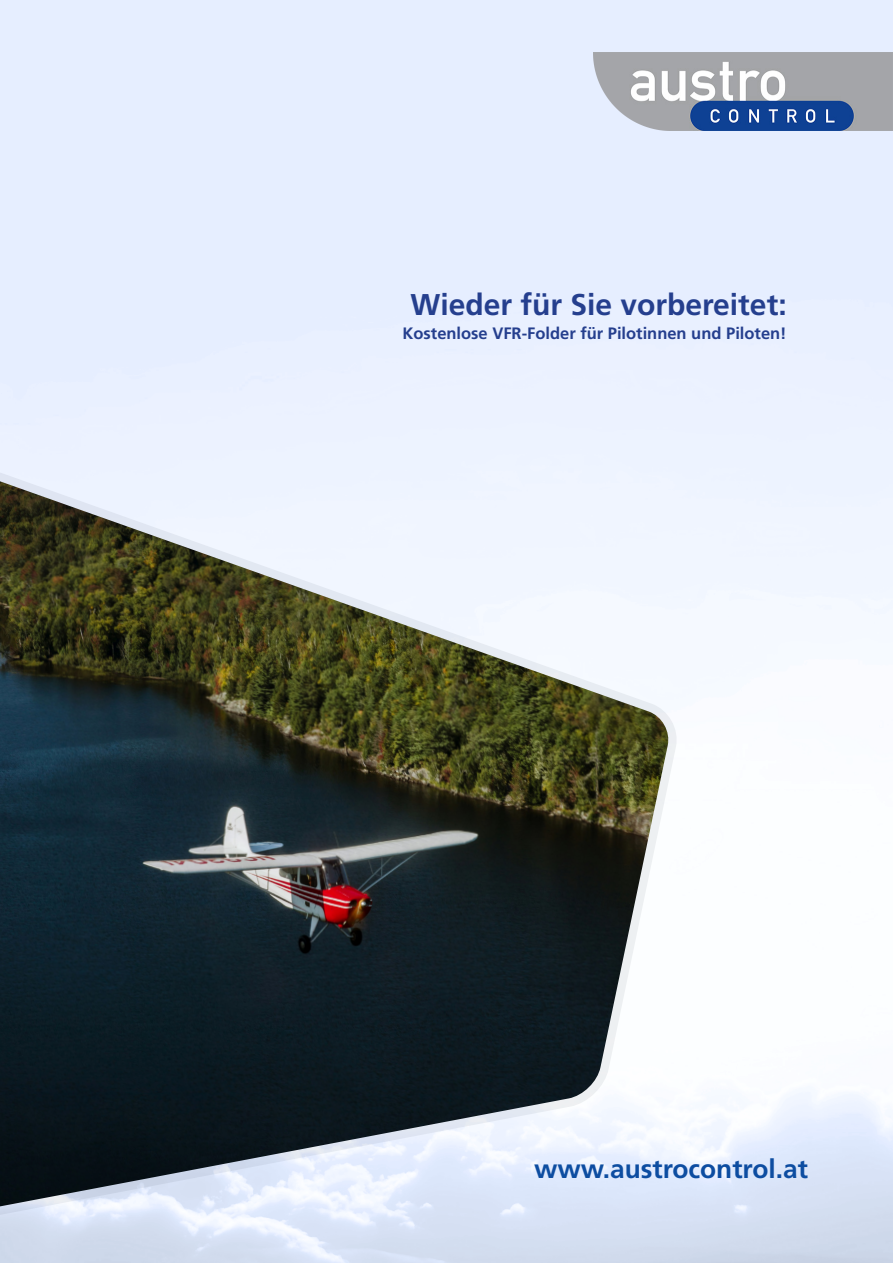
<style>
.page{position:relative;width:893px;height:1263px;background:#fff}
.page>*{position:absolute;margin:0;border:0;box-sizing:border-box;transform-origin:0 0}
.t1{font:30px "Frutiger LT 65 Bd";color:#253f8e}
.t2{font:26.25px "Frutiger LT 65 Bd";color:#0d4da1}
.t3{font:16.5px "Frutiger LT 65 Bd";color:#253f8e}
</style>
<div class="page">
<img style="left:593px;top:52px;width:300px;height:79px">
<svg style="left:0;top:406px;width:685px;height:807px"></svg>
<p class="t1" style="left:410px;top:287px;width:378px">Wieder für Sie vorbereitet:</p>
<p class="t3" style="left:402px;top:324px;width:386px">Kostenlose VFR-Folder für Pilotinnen und Piloten!</p>
<p class="t2" style="left:534px;top:1153px;width:275px">www.austrocontrol.at</p>
</div>
